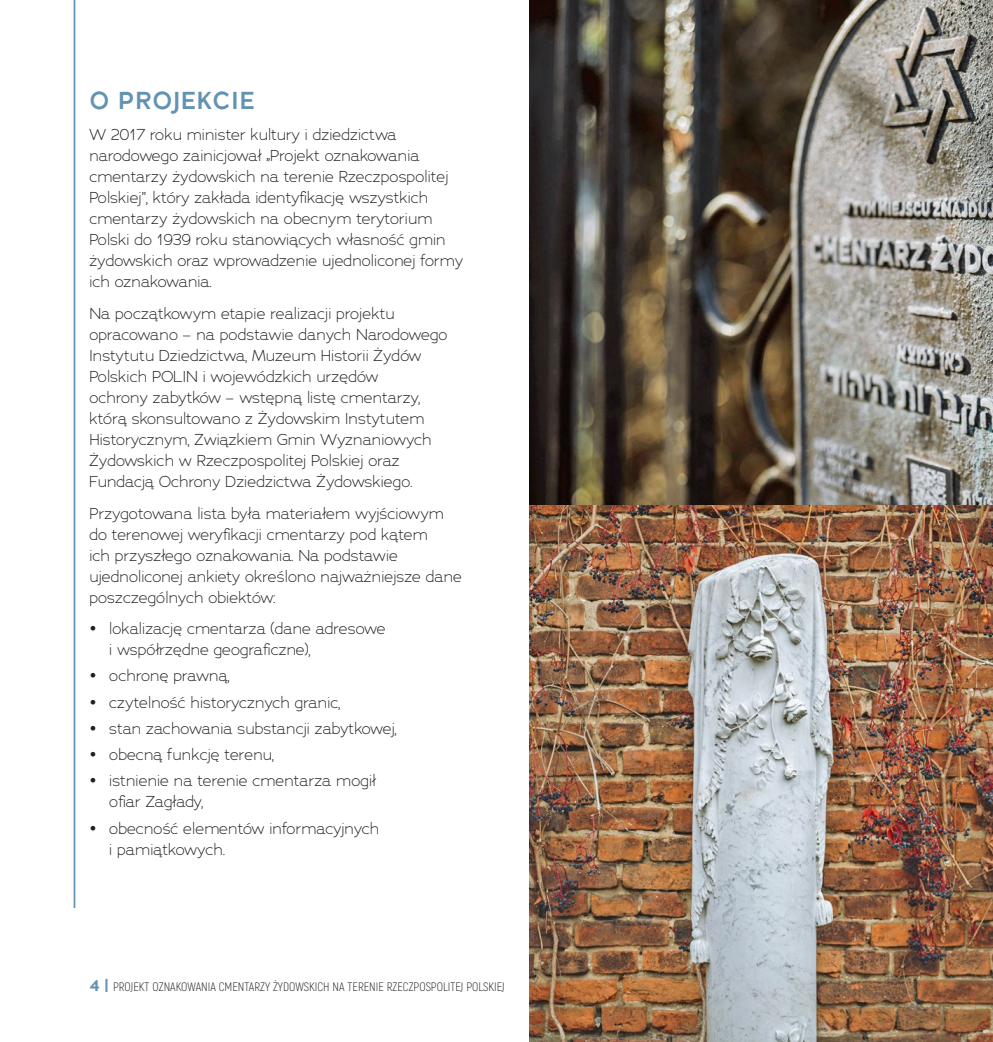
<style>
.page{position:relative;width:993px;height:1042px;background:#fff}
.page>*{position:absolute;margin:0;border:0;box-sizing:border-box;transform-origin:0 0}
.head_1{font:600 24.5px "Adrianna";letter-spacing:.025em;color:#6393b2}
.body{font:300 15.75px/21px "Adrianna";color:#231f20}
.t1{font:300 12.25px "Akrobat";color:#231f20}
.s1{font-family:"Adrianna";font-weight:700;font-size:15.75px;color:#6393b2}
</style>
<div class="page">
<img style="left:529px;top:505px;width:463px;height:537px">
<img style="left:529px;top:0;width:463px;height:505px">
<hr style="left:74px;top:0;width:1px;height:908px;background:#6393b2">
<p class="head_1" style="left:89px;top:85px;width:166px">O PROJEKCIE</p>
<p class="body" style="left:89px;top:124px;width:375px">W 2017 roku minister kultury i dziedzictwa narodowego zainicjował „Projekt oznakowania cmentarzy żydowskich na terenie Rzeczpospolitej Polskiej”, który zakłada identyfikację wszystkich cmentarzy żydowskich na obecnym terytorium Polski do 1939 roku stanowiących własność gmin żydowskich oraz wprowadzenie ujednoliconej formy ich oznakowania.</p>
<p class="body" style="left:89px;top:303px;width:360px">Na początkowym etapie realizacji projektu opracowano – na podstawie danych Narodowego Instytutu Dziedzictwa, Muzeum Historii Żydów Polskich POLIN i wojewódzkich urzędów<br>ochrony zabytków – wstępną listę cmentarzy, którą skonsultowano z Żydowskim Instytutem Historycznym, Związkiem Gmin Wyznaniowych Żydowskich w Rzeczpospolitej Polskiej oraz Fundacją Ochrony Dziedzictwa Żydowskiego.</p>
<p class="body" style="left:89px;top:502px;width:374px">Przygotowana lista była materiałem wyjściowym do terenowej weryfikacji cmentarzy pod kątem<br>ich przyszłego oznakowania. Na podstawie ujednoliconej ankiety określono najważniejsze dane poszczególnych obiektów:</p>
<p class="body" style="left:109px;top:618px;width:278px;text-indent:-20px">• lokalizację cmentarza (dane adresowe i współrzędne geograficzne),</p>
<p class="body" style="left:89px;top:665px;width:142px">• ochronę prawną,</p>
<p class="body" style="left:89px;top:691px;width:253px">• czytelność historycznych granic,</p>
<p class="body" style="left:89px;top:717px;width:309px">• stan zachowania substancji zabytkowej,</p>
<p class="body" style="left:89px;top:744px;width:186px">• obecną funkcję terenu,</p>
<p class="body" style="left:109px;top:770px;width:268px;text-indent:-20px">• istnienie na terenie cmentarza mogił ofiar Zagłady,</p>
<p class="body" style="left:109px;top:817px;width:272px;text-indent:-20px">• obecność elementów informacyjnych i pamiątkowych.</p>
<p class="t1" style="left:89px;top:979px;width:417px"><span class="s1">4 |</span> PROJEKT OZNAKOWANIA CMENTARZY ŻYDOWSKICH NA TERENIE RZECZPOSPOLITEJ POLSKIEJ</p>
</div>
